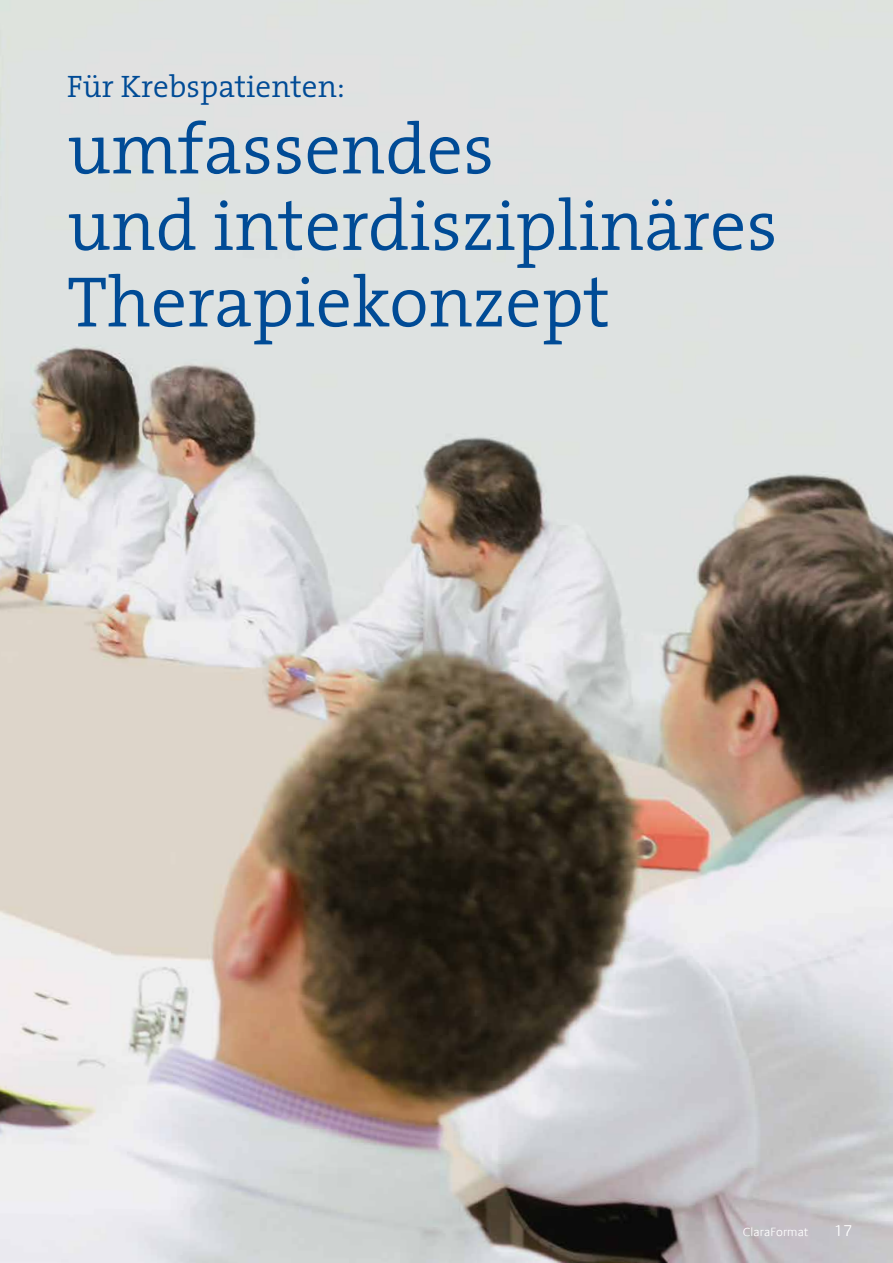
<style>
.page{position:relative;width:893px;height:1263px;background:#fff}
.page>*{position:absolute;margin:0;border:0;box-sizing:border-box;transform-origin:0 0}
.t1{font:300 72px/76.5px "The Serif";color:#004b96}
.t2{font:300 31.2px "The Serif";color:#004b96}
.t3{font:300 15.75px "Praxis Com";color:#fff}
.t4{font:300 12px "Praxis Com";letter-spacing:.015em;color:#fff}
</style>
<div class="page">
<img style="left:0;top:0;width:893px;height:1263px">
<p class="t2" style="left:67px;top:61px;width:279px">Für Krebspatienten:</p>
<p class="t1" style="left:67px;top:109px;width:712px">umfassendes<br>und interdisziplinäres<br>Therapiekonzept</p>
<p class="t4" style="left:743px;top:1225px;width:67px">ClaraFormat</p>
<p class="t3" style="left:833px;top:1221px;width:21px">17</p>
</div>
